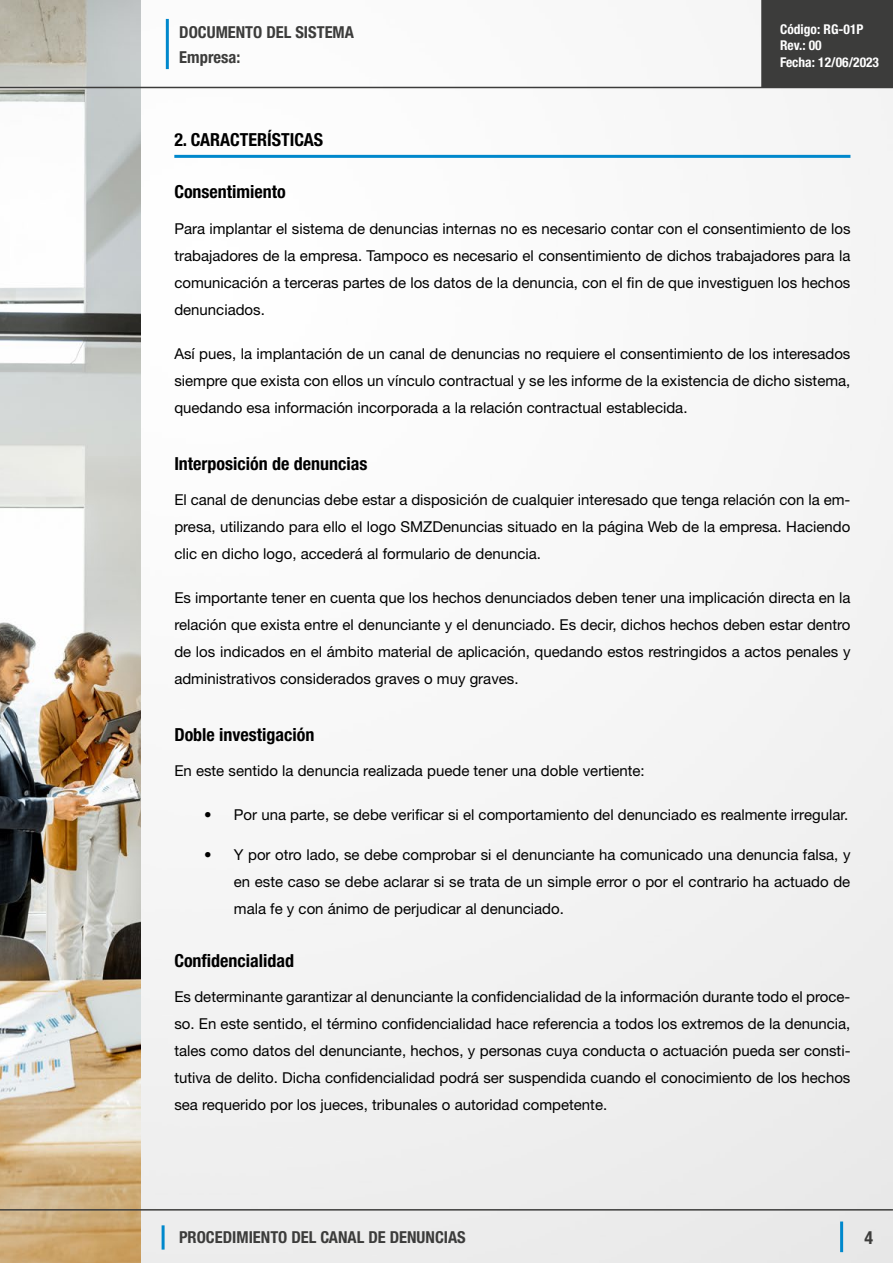
<style>
.page{position:relative;width:893px;height:1263px;background:#fff}
.page>*{position:absolute;margin:0;border:0;box-sizing:border-box;transform-origin:0 0}
.t1{font:700 condensed 18px "Helvetica Neue LT Std";color:#000}
.t2{font:700 condensed 18px "Helvetica Neue LT Std";color:#3c3c3b}
.t3{font:700 condensed 16.5px "Helvetica Neue LT Std";color:#3c3c3b}
.t4{font:15px/27px "Helvetica Neue LT Std";color:#000;text-align:justify}
.t5{font:700 condensed 13.5px/16.2px "Helvetica Neue LT Std";color:#fff}
</style>
<div class="page">
<img style="left:140px;top:0;width:753px;height:1263px">
<img style="left:0;top:0;width:140px;height:1263px">
<div style="left:762px;top:0;width:131px;height:87px;background:#3c3c3b"></div>
<hr style="left:761px;top:0;width:2px;height:87px;background:#3c3c3b">
<hr style="left:162px;top:1225px;width:3px;height:24px;background:#08c">
<hr style="left:0;top:1209px;width:893px;height:1px;background:#3c3c3b">
<hr style="left:0;top:87px;width:893px;height:1px;background:#3c3c3b">
<hr style="left:840px;top:1221px;width:3px;height:31px;background:#08c">
<hr style="left:166px;top:19px;width:3px;height:50px;background:#08c">
<hr style="left:174px;top:155px;width:676px;height:3px;background:#08c">
<p class="t3" style="left:179px;top:22px;width:176px">DOCUMENTO DEL SISTEMA</p>
<p class="t3" style="left:179px;top:47px;width:63px">Empresa:</p>
<p class="t5" style="left:780px;top:21px;width:101px">Código: RG-01P<br>Rev.: 00<br>Fecha: 12/06/2023</p>
<p class="t1" style="left:174px;top:128px;width:150px">2. CARACTERÍSTICAS</p>
<p class="t1" style="left:174px;top:181px;width:113px">Consentimiento</p>
<p class="t4" style="left:174px;top:215px;width:678px">Para implantar el sistema de denuncias internas no es necesario contar con el consentimiento de los trabajadores de la empresa. Tampoco es necesario el consentimiento de dichos trabajadores para la comunicación a terceras partes de los datos de la denuncia, con el fin de que investiguen los hechos denunciados.</p>
<p class="t4" style="left:174px;top:340px;width:678px">Así pues, la implantación de un canal de denuncias no requiere el consentimiento de los interesados siempre que exista con ellos un vínculo contractual y se les informe de la existencia de dicho sistema, quedando esa información incorporada a la relación contractual establecida.</p>
<p class="t1" style="left:174px;top:452px;width:195px">Interposición de denuncias</p>
<p class="t4" style="left:174px;top:486px;width:678px">El canal de denuncias debe estar a disposición de cualquier interesado que tenga relación con la em&shy;presa, utilizando para ello el logo SMZDenuncias situado en la página Web de la empresa. Haciendo clic en dicho logo, accederá al formulario de denuncia.</p>
<p class="t4" style="left:174px;top:584px;width:678px">Es importante tener en cuenta que los hechos denunciados deben tener una implicación directa en la relación que exista entre el denunciante y el denunciado. Es decir, dichos hechos deben estar dentro de los indicados en el ámbito material de aplicación, quedando estos restringidos a actos penales y administrativos considerados graves o muy graves.</p>
<p class="t1" style="left:174px;top:723px;width:142px">Doble investigación</p>
<p class="t4" style="left:174px;top:757px;width:472px">En este sentido la denuncia realizada puede tener una doble vertiente:</p>
<p class="t4" style="left:204px;top:801px;width:646px">• Por una parte, se debe verificar si el comportamiento del denunciado es realmente irregular.</p>
<p class="t4" style="left:234px;top:841px;width:618px;text-indent:-30px">• Y por otro lado, se debe comprobar si el denunciante ha comunicado una denuncia falsa, y en este caso se debe aclarar si se trata de un simple error o por el contrario ha actuado de mala fe y con ánimo de perjudicar al denunciado.</p>
<p class="t1" style="left:174px;top:949px;width:121px">Confidencialidad</p>
<p class="t4" style="left:174px;top:983px;width:678px">Es determinante garantizar al denunciante la confidencialidad de la información durante todo el proce&shy;so. En este sentido, el término confidencialidad hace referencia a todos los extremos de la denuncia, tales como datos del denunciante, hechos, y personas cuya conducta o actuación pueda ser consti&shy;tutiva de delito. Dicha confidencialidad podrá ser suspendida cuando el conocimiento de los hechos sea requerido por los jueces, tribunales o autoridad competente.</p>
<p class="t3" style="left:179px;top:1227px;width:288px">PROCEDIMIENTO DEL CANAL DE DENUNCIAS</p>
<p class="t2" style="left:865px;top:1226px;width:10px">4</p>
</div>
